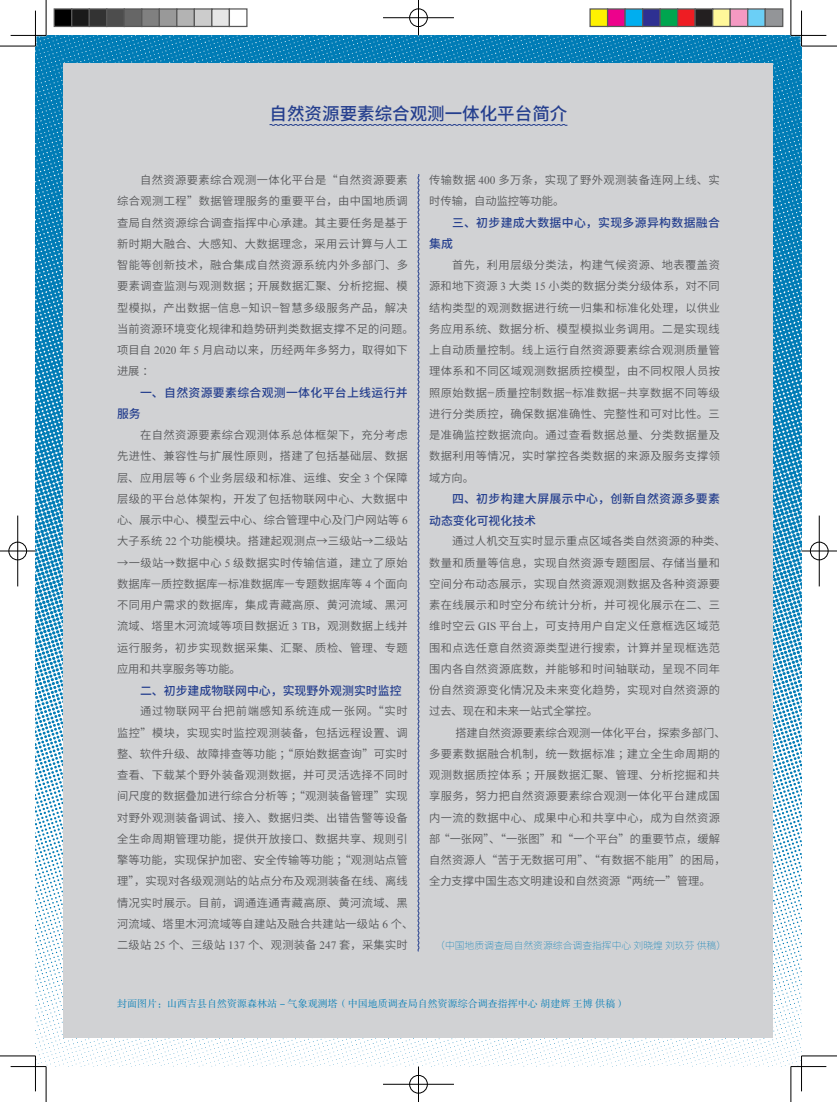
<style>
.page{position:relative;width:837px;height:1102px;background:#fff}
.page>*{position:absolute;margin:0;border:0;box-sizing:border-box;transform-origin:0 0}
.t1{font:500 17.5px "Source Han Sans CN";color:#253f8e}
.t2{font:500 11.88px/21.2px "Source Han Sans CN";letter-spacing:.025em;color:#253f8e}
.t3{font:500 11.88px "Source Han Sans CN";color:#253f8e}
.t4{font:11.25px/21.2px "Source Han Sans CN";letter-spacing:.035em;color:#57585a}
.t5{font:10px "FZSSJW GB1 0";color:#007cb6}
.t6{font:200 9.75px "Source Han Sans CN";color:#007cb6}
.s1{font-family:"Times New Roman"}
</style>
<div class="page">
<img style="left:35px;top:35px;width:766px;height:1032px">
<div style="left:64px;top:64px;width:708px;height:974px;background:#d1d2d4"></div>
<svg style="left:269px;top:124px;width:298px;height:2px"></svg>
<svg style="left:417px;top:174px;width:2px;height:778px"></svg>
<hr style="left:800px;top:11px;width:2px;height:35px;background:#fff">
<hr style="left:800px;top:1056px;width:2px;height:35px;background:#fff">
<hr style="left:0;top:46px;width:35px;height:1px;background:#000">
<hr style="left:801px;top:46px;width:35px;height:1px;background:#000">
<hr style="left:0;top:1056px;width:35px;height:1px;background:#000">
<hr style="left:801px;top:1056px;width:35px;height:1px;background:#000">
<hr style="left:46px;top:0;width:1px;height:35px;background:#000">
<hr style="left:46px;top:1067px;width:1px;height:35px;background:#000">
<hr style="left:790px;top:0;width:1px;height:35px;background:#000">
<hr style="left:790px;top:1067px;width:1px;height:35px;background:#000">
<hr style="left:11px;top:35px;width:35px;height:1px;background:#000">
<hr style="left:790px;top:35px;width:36px;height:1px;background:#000">
<hr style="left:11px;top:1066px;width:35px;height:1px;background:#000">
<hr style="left:790px;top:1066px;width:36px;height:1px;background:#000">
<hr style="left:35px;top:11px;width:1px;height:35px;background:#000">
<hr style="left:35px;top:1056px;width:1px;height:35px;background:#000">
<hr style="left:801px;top:11px;width:1px;height:35px;background:#000">
<hr style="left:801px;top:1056px;width:1px;height:35px;background:#000">
<div style="left:408px;top:8px;width:20px;height:19px;border:2px solid #fff;border-radius:50%"></div>
<hr style="left:383px;top:17px;width:71px;height:2px;background:#fff">
<hr style="left:417px;top:0;width:2px;height:35px;background:#fff">
<div style="left:409px;top:9px;width:18px;height:18px;border:1px solid #000;border-radius:50%"></div>
<hr style="left:383px;top:18px;width:71px;height:1px;background:#000">
<hr style="left:418px;top:0;width:1px;height:35px;background:#000">
<div style="left:408px;top:1075px;width:20px;height:19px;border:2px solid #fff;border-radius:50%"></div>
<hr style="left:383px;top:1083px;width:71px;height:2px;background:#fff">
<hr style="left:417px;top:1067px;width:2px;height:35px;background:#fff">
<div style="left:409px;top:1075px;width:18px;height:18px;border:1px solid #000;border-radius:50%"></div>
<hr style="left:383px;top:1084px;width:71px;height:1px;background:#000">
<hr style="left:418px;top:1067px;width:1px;height:35px;background:#000">
<div style="left:8px;top:541px;width:19px;height:20px;border:2px solid #fff;border-radius:50%"></div>
<hr style="left:0;top:550px;width:35px;height:2px;background:#fff">
<hr style="left:17px;top:516px;width:2px;height:70px;background:#fff">
<div style="left:9px;top:542px;width:18px;height:18px;border:1px solid #000;border-radius:50%"></div>
<hr style="left:0;top:551px;width:35px;height:1px;background:#000">
<hr style="left:18px;top:516px;width:1px;height:70px;background:#000">
<div style="left:809px;top:541px;width:19px;height:20px;border:2px solid #fff;border-radius:50%"></div>
<hr style="left:801px;top:550px;width:35px;height:2px;background:#fff">
<div style="left:809px;top:542px;width:19px;height:18px;border:1px solid #000;border-radius:50%"></div>
<hr style="left:801px;top:551px;width:35px;height:1px;background:#000">
<hr style="left:818px;top:516px;width:1px;height:70px;background:#000">
<div style="left:54px;top:9px;width:18px;height:17px;background:#000"></div>
<div style="left:54px;top:8px;width:18px;height:19px;border:1px solid #595959"></div>
<div style="left:72px;top:9px;width:17px;height:17px;background:#1a1a1a"></div>
<div style="left:71px;top:8px;width:19px;height:19px;border:1px solid #595959"></div>
<div style="left:89px;top:9px;width:18px;height:17px;background:#333"></div>
<div style="left:89px;top:8px;width:18px;height:19px;border:1px solid #595959"></div>
<div style="left:107px;top:9px;width:17px;height:17px;background:#4d4d4d"></div>
<div style="left:106px;top:8px;width:19px;height:19px;border:1px solid #595959"></div>
<div style="left:124px;top:9px;width:18px;height:17px;background:#666"></div>
<div style="left:124px;top:8px;width:18px;height:19px;border:1px solid #595959"></div>
<div style="left:142px;top:9px;width:17px;height:17px;background:#808080"></div>
<div style="left:141px;top:8px;width:19px;height:19px;border:1px solid #595959"></div>
<div style="left:159px;top:9px;width:18px;height:17px;background:#999"></div>
<div style="left:159px;top:8px;width:18px;height:19px;border:1px solid #595959"></div>
<div style="left:177px;top:9px;width:17px;height:17px;background:#b3b3b3"></div>
<div style="left:176px;top:8px;width:19px;height:19px;border:1px solid #595959"></div>
<div style="left:194px;top:9px;width:18px;height:17px;background:#ccc"></div>
<div style="left:194px;top:8px;width:18px;height:19px;border:1px solid #595959"></div>
<div style="left:212px;top:9px;width:17px;height:17px;background:#e6e6e6"></div>
<div style="left:211px;top:8px;width:19px;height:19px;border:1px solid #595959"></div>
<div style="left:229px;top:8px;width:18px;height:19px;border:1px solid #595959"></div>
<div style="left:590px;top:9px;width:17px;height:17px;background:#fff101"></div>
<div style="left:589px;top:8px;width:19px;height:19px;border:1px solid #595959"></div>
<div style="left:607px;top:9px;width:18px;height:17px;background:#ed028c"></div>
<div style="left:606px;top:8px;width:19px;height:19px;border:1px solid #595959"></div>
<div style="left:625px;top:9px;width:17px;height:17px;background:#00aeef"></div>
<div style="left:624px;top:8px;width:19px;height:19px;border:1px solid #595959"></div>
<div style="left:642px;top:9px;width:18px;height:17px;background:#2e3092"></div>
<div style="left:641px;top:8px;width:19px;height:19px;border:1px solid #595959"></div>
<div style="left:660px;top:9px;width:17px;height:17px;background:#00a54f"></div>
<div style="left:659px;top:8px;width:19px;height:19px;border:1px solid #595959"></div>
<div style="left:677px;top:9px;width:18px;height:17px;background:#ee1d23"></div>
<div style="left:676px;top:8px;width:19px;height:19px;border:1px solid #595959"></div>
<div style="left:695px;top:9px;width:17px;height:17px;background:#231f20"></div>
<div style="left:694px;top:8px;width:19px;height:19px;border:1px solid #595959"></div>
<div style="left:712px;top:9px;width:18px;height:17px;background:#fff79a"></div>
<div style="left:711px;top:8px;width:19px;height:19px;border:1px solid #595959"></div>
<div style="left:730px;top:9px;width:17px;height:17px;background:#f499c2"></div>
<div style="left:729px;top:8px;width:19px;height:19px;border:1px solid #595959"></div>
<div style="left:747px;top:9px;width:18px;height:17px;background:#6bcff6"></div>
<div style="left:746px;top:8px;width:19px;height:19px;border:1px solid #595959"></div>
<div style="left:765px;top:9px;width:17px;height:17px;background:#939598"></div>
<div style="left:764px;top:8px;width:19px;height:19px;border:1px solid #595959"></div>
<h1 class="t1" style="left:269px;top:104px;width:299px">自然资源要素综合观测一体化平台简介</h1>
<p class="t4" style="left:117px;top:170px;width:298px;text-indent:23px">自然资源要素综合观测一体化平台是“自然资源要素综合观测工程”数据管理服务的重要平台，由中国地质调查局自然资源综合调查指挥中心承建。其主要任务是基于新时期大融合、大感知、大数据理念，采用云计算与人工智能等创新技术，融合集成自然资源系统内外多部门、多要素调查监测与观测数据；开展数据汇聚、分析挖掘、模型模拟，产出数据—信息—知识—智慧多级服务产品，解决当前资源环境变化规律和趋势研判类数据支撑不足的问题。项目自 <span class="s1">2020</span> 年 <span class="s1">5</span> 月启动以来，历经两年多努力，取得如下进展：</p>
<p class="t2" style="left:117px;top:382px;width:292px;text-indent:23px">一、自然资源要素综合观测一体化平台上线运行并服务</p>
<p class="t4" style="left:117px;top:425px;width:292px;text-align:justify;text-indent:23px">在自然资源要素综合观测体系总体框架下，充分考虑先进性、兼容性与扩展性原则，搭建了包括基础层、数据层、应用层等 <span class="s1">6</span> 个业务层级和标准、运维、安全 <span class="s1">3</span> 个保障层级的平台总体架构，开发了包括物联网中心、大数据中心、展示中心、模型云中心、综合管理中心及门户网站等 <span class="s1">6</span>大子系统 <span class="s1">22</span> 个功能模块。搭建起观测点→三级站→二级站</p>
<p class="t4" style="left:117px;top:552px;width:292px;text-align:justify">→一级站→数据中心 <span class="s1">5</span> 级数据实时传输信道，建立了原始数据库—质控数据库—标准数据库—专题数据库等 <span class="s1">4</span> 个面向不同用户需求的数据库，集成青藏高原、黄河流域、黑河流域、塔里木河流域等项目数据近 <span class="s1">3 TB</span>，观测数据上线并运行服务，初步实现数据采集、汇聚、质检、管理、专题应用和共享服务等功能。</p>
<p class="t3" style="left:140px;top:684px;width:263px">二、初步建成物联网中心，实现野外观测实时监控</p>
<p class="t4" style="left:117px;top:701px;width:298px;text-indent:23px">通过物联网平台把前端感知系统连成一张网。“实时监控”模块，实现实时监控观测装备，包括远程设置、调整、软件升级、故障排查等功能；“原始数据查询”可实时查看、下载某个野外装备观测数据，并可灵活选择不同时间尺度的数据叠加进行综合分析等；“观测装备管理”实现对野外观测装备调试、接入、数据归类、出错告警等设备全生命周期管理功能，提供开放接口、数据共享、规则引擎等功能，实现保护加密、安全传输等功能；“观测站点管理”，实现对各级观测站的站点分布及观测装备在线、离线情况实时展示。目前，调通连通青藏高原、黄河流域、黑河流域、塔里木河流域等自建站及融合共建站一级站 <span class="s1">6</span> 个、二级站 <span class="s1">25</span> 个、三级站 <span class="s1">137</span> 个、观测装备 <span class="s1">247</span> 套，采集实时</p>
<p class="t4" style="left:429px;top:170px;width:292px">传输数据 <span class="s1">400</span> 多万条，实现了野外观测装备连网上线、实时传输，自动监控等功能。</p>
<p class="t2" style="left:429px;top:212px;width:292px;text-indent:23px">三、初步建成大数据中心，实现多源异构数据融合集成</p>
<p class="t4" style="left:429px;top:255px;width:292px;text-align:justify;text-indent:23px">首先，利用层级分类法，构建气候资源、地表覆盖资源和地下资源 <span class="s1">3</span> 大类 <span class="s1">15</span> 小类的数据分类分级体系，对不同结构类型的观测数据进行统一归集和标准化处理，以供业务应用系统、数据分析、模型模拟业务调用。二是实现线上自动质量控制。线上运行自然资源要素综合观测质量管理体系和不同区域观测数据质控模型，由不同权限人员按照原始数据—质量控制数据—标准数据—共享数据不同等级进行分类质控，确保数据准确性、完整性和可对比性。三是准确监控数据流向。通过查看数据总量、分类数据量及数据利用等情况，实时掌控各类数据的来源及服务支撑领域方向。</p>
<p class="t2" style="left:429px;top:489px;width:292px;text-indent:23px">四、初步构建大屏展示中心，创新自然资源多要素动态变化可视化技术</p>
<p class="t4" style="left:429px;top:531px;width:298px;text-indent:23px">通过人机交互实时显示重点区域各类自然资源的种类、数量和质量等信息，实现自然资源专题图层、存储当量和空间分布动态展示，实现自然资源观测数据及各种资源要素在线展示和时空分布统计分析，并可视化展示在二、三维时空云 <span class="s1">GIS</span> 平台上，可支持用户自定义任意框选区域范围和点选任意自然资源类型进行搜索，计算并呈现框选范围内各自然资源底数，并能够和时间轴联动，呈现不同年份自然资源变化情况及未来变化趋势，实现对自然资源的过去、现在和未来一站式全掌控。</p>
<p class="t4" style="left:429px;top:722px;width:298px;text-indent:26px">搭建自然资源要素综合观测一体化平台，探索多部门、多要素数据融合机制，统一数据标准；建立全生命周期的观测数据质控体系；开展数据汇聚、管理、分析挖掘和共享服务，努力把自然资源要素综合观测一体化平台建成国内一流的数据中心、成果中心和共享中心，成为自然资源部“一张网”、“一张图”和“一个平台”的重要节点，缓解自然资源人“苦于无数据可用”、“有数据不能用”的困局，全力支撑中国生态文明建设和自然资源“两统一”管理。</p>
<p class="t6" style="left:435px;top:940px;width:292px">（中国地质调查局自然资源综合调查指挥中心 刘晓煌 刘玖芬 供稿）</p>
<p class="t5" style="left:117px;top:998px;width:509px">封面图片：山西吉县自然资源森林站 - 气象观测塔（中国地质调查局自然资源综合调查指挥中心 胡建辉 王博 供稿）</p>
</div>
